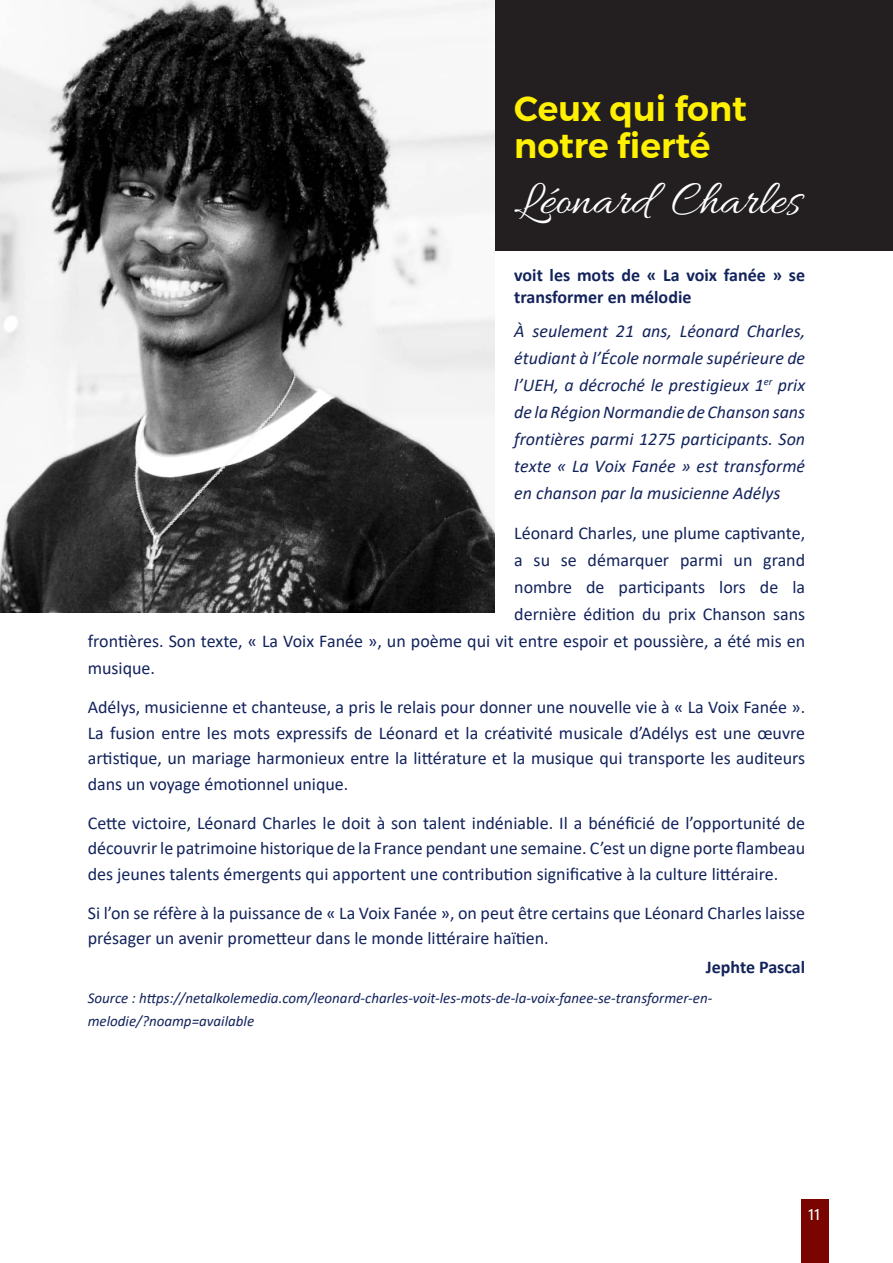
<style>
.page{position:relative;width:893px;height:1263px;background:#fff}
.page>*{position:absolute;margin:0;border:0;box-sizing:border-box;transform-origin:0 0}
.t1{font:49.5px "Allura";color:#fff}
.t2{font:600 34.5px/37.2px "Gontserrat";color:#fff101}
.t3{font:18px/25.5px "Calibri";color:#13235c;text-align:justify}
.t4{font:italic 18px/27px "Calibri";color:#13235c;text-align:justify}
.t5{font:700 18px/21.6px "Calibri";color:#13235c}
.t6{font:16.5px "Acumin Pro";color:#fff}
.t7{font:italic 15px/22.5px "Calibri";color:#13235c}
</style>
<div class="page">
<div style="left:801px;top:1199px;width:27px;height:64px;background:#790400"></div>
<div style="left:490px;top:0;width:403px;height:250px;background:#231f20"></div>
<img style="left:0;top:0;width:494px;height:613px">
<h2 class="t2" style="left:514px;top:90px;width:234px">Ceux qui font notre fierté</h2>
<h1 class="t1" style="left:514px;top:172px;width:288px">Léonard Charles</h1>
<p class="t5" style="left:514px;top:264px;width:292px">voit les mots de « La voix fanée » se transformer en mélodie</p>
<p class="t4" style="left:514px;top:316px;width:292px">À seulement 21 ans, Léonard Charles, étudiant à l’École normale supérieure de l’UEH, a décroché le prestigieux 1<sup>er</sup> prix de la Région Normandie de Chanson sans frontières parmi 1275 participants. Son texte « La Voix Fanée » est transformé en chanson par la musicienne Adélys</p>
<p class="t3" style="left:514px;top:520px;width:292px">Léonard Charles, une plume captivante,</p>
<p class="t3" style="left:514px;top:547px;width:292px">a su se démarquer parmi un grand</p>
<p class="t3" style="left:514px;top:574px;width:292px">nombre de participants lors de la</p>
<p class="t3" style="left:514px;top:601px;width:292px">dernière édition du prix Chanson sans</p>
<p class="t3" style="left:88px;top:628px;width:719px">frontières. Son texte, « La Voix Fanée », un poème qui vit entre espoir et poussière, a été mis en</p>
<p class="t3" style="left:88px;top:655px;width:69px">musique.</p>
<p class="t3" style="left:88px;top:694px;width:719px">Adélys, musicienne et chanteuse, a pris le relais pour donner une nouvelle vie à « La Voix Fanée ».<br>La fusion entre les mots expressifs de Léonard et la créativité musicale d’Adélys est une œuvre artistique, un mariage harmonieux entre la littérature et la musique qui transporte les auditeurs dans un voyage émotionnel unique.</p>
<p class="t3" style="left:88px;top:810px;width:719px">Cette victoire, Léonard Charles le doit à son talent indéniable. Il a bénéficié de l’opportunité de découvrir le patrimoine historique de la France pendant une semaine. C’est un digne porte flambeau des jeunes talents émergents qui apportent une contribution significative à la culture littéraire.</p>
<p class="t3" style="left:88px;top:900px;width:719px">Si l’on se réfère à la puissance de « La Voix Fanée », on peut être certains que Léonard Charles laisse présager un avenir prometteur dans le monde littéraire haïtien.</p>
<p class="t5" style="left:706px;top:956px;width:101px">Jephte Pascal</p>
<p class="t7" style="left:88px;top:986px;width:626px">Source : https://netalkolemedia.com/leonard-charles-voit-les-mots-de-la-voix-fanee-se-transformer-en&shy;melodie/?noamp=available</p>
<p class="t6" style="left:808px;top:1203px;width:13px">11</p>
</div>
